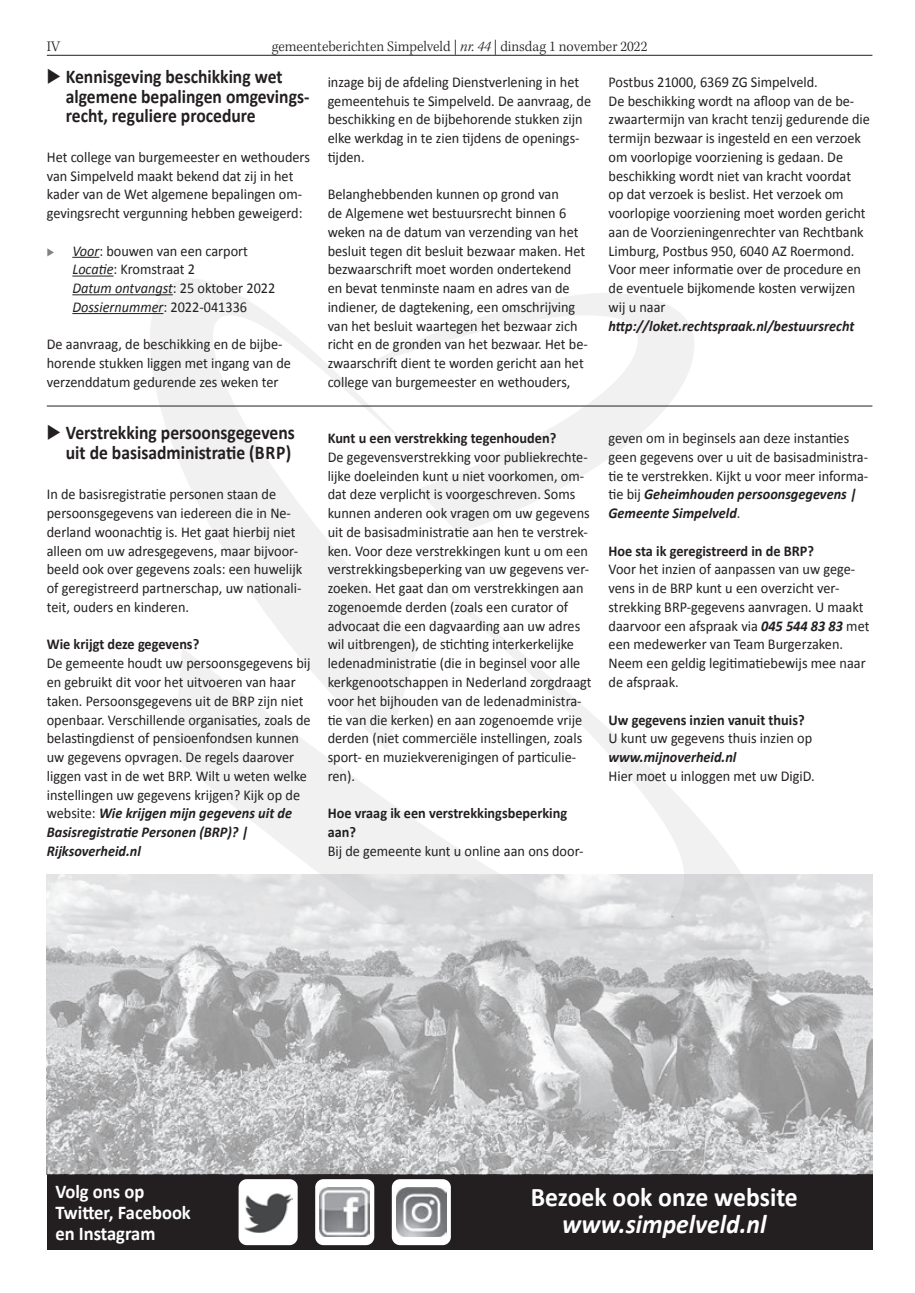
<style>
.page{position:relative;width:915px;height:1293px;background:#fff}
.page>*{position:absolute;margin:0;border:0;box-sizing:border-box;transform-origin:0 0}
.t1{font:700 27px "Calibri";color:#fff;scale:.95 1}
.t2{font:italic 700 27px "Calibri";color:#fff;scale:.95 1}
.t3{font:700 19.5px/19.5px "Calibri";color:#231f20;text-align:right;scale:.9 1}
.t4{font:700 19.5px/21px "Calibri";color:#fff;scale:.95 1}
.t5{font:300 15.75px "Kepler Std";color:#231f20}
.t6{font:15px/18.8px "Calibri";color:#231f20;scale:.95 1}
.t7{font:700 15px/18.8px "Calibri";color:#231f20;scale:.95 1}
.t8{font:300 15px "Kepler Std";color:#231f20}
.t9{font:italic 700 15px "Calibri";color:#231f20;scale:.95 1}
.s1{font-size:15px}
.s2{font-weight:500}
.s3{font-style:italic}
.s4{font-family:"European Pi Three";font-weight:400}
.s5{font-family:"European Pi Three";font-size:10.5px;color:#808285}
.s6{font-weight:700;font-style:italic}
</style>
<div class="page">
<hr style="left:47px;top:55px;width:825px;height:1px;background:#231f20">
<svg style="left:174px;top:568px;width:567px;height:306px"></svg>
<svg style="left:150px;top:279px;width:268px;height:471px"></svg>
<svg style="left:362px;top:293px;width:332px;height:240px"></svg>
<svg style="left:72px;top:257px;width:27px;height:1px"></svg>
<hr style="left:72px;top:275px;width:41px;height:1px;background:#231f20">
<hr style="left:72px;top:294px;width:101px;height:1px;background:#231f20">
<hr style="left:72px;top:313px;width:91px;height:1px;background:#231f20">
<hr style="left:47px;top:406px;width:825px;height:1px;background:#231f20">
<div style="left:47px;top:1174px;width:825px;height:75px;background:#231f20"></div>
<div style="left:236px;top:1177px;width:64px;height:70px;background:#fff;border-radius:11px"></div>
<img style="left:244px;top:1193px;width:49px;height:40px">
<div style="left:234px;top:1174px;width:68px;height:75px;border:4px solid #231f20;border-radius:11px"></div>
<svg style="left:313px;top:1177px;width:63px;height:70px"></svg>
<img style="left:320px;top:1187px;width:49px;height:50px">
<div style="left:310px;top:1174px;width:68px;height:75px;border:4px solid #231f20;border-radius:11px"></div>
<div style="left:389px;top:1177px;width:64px;height:70px;background:#fff;border-radius:11px"></div>
<img style="left:396px;top:1187px;width:50px;height:50px">
<div style="left:387px;top:1174px;width:68px;height:75px;border:4px solid #231f20;border-radius:11px"></div>
<img style="left:47px;top:874px;width:825px;height:300px">
<p class="t5" style="left:47px;top:38px;width:16px">12<span class="s1">IV</span></p>
<p class="t8" style="left:272px;top:38px;width:187px">gem nteberichten Simpelveld |</p>
<p class="t8" style="left:493px;top:38px;width:155px">| dinsdag 1 november 2022</p>
<p class="t8" style="left:287px;top:38px;width:345px">weekblad <span class="s2">d’r Troebadoer</span> | <span class="s3">nr. 44nr. 44</span>| dinsdag 1 november 2022</p>
<h2 class="t3" style="left:66px;top:67px;width:272px;text-align:left;text-indent:-19px"><span class="s4">E</span> Kennisgeving beschikking wet algemene bepalingen omgevings&shy;recht, reguliere procedure</h2>
<p class="t6" style="left:47px;top:147px;width:278px">Het college van burgemeester en wethouders van Simpelveld maakt bekend dat zij in het kader van de Wet algemene bepalingen om&shy;gevingsrecht vergunning hebben geweigerd:</p>
<p class="t6" style="left:72px;top:241px;width:215px;text-indent:-26px"><span class="s5">E</span> <span class="s3">Voor</span>: bouwen van een carport<br><span class="s3">Locatie</span>: Kromstraat 2<br><span class="s3">Datum ontvangst</span>: 25 oktober 2022<br><span class="s3">Dossiernummer</span>: 2022-041336</p>
<p class="t6" style="left:47px;top:335px;width:258px">De aanvraag, de beschikking en de bijbe&shy;horende stukken liggen met ingang van de verzenddatum gedurende zes weken ter</p>
<h2 class="t3" style="left:47px;top:423px;width:277px"><span class="s4">E</span> Verstrekking persoonsgegevens uit de basisadministratie (BRP)</h2>
<p class="t6" style="left:47px;top:485px;width:270px">In de basisregistratie personen staan de persoonsgegevens van iedereen die in Ne&shy;derland woonachtig is. Het gaat hierbij niet alleen om uw adresgegevens, maar bijvoor&shy;beeld ook over gegevens zoals: een huwelijk of geregistreerd partnerschap, uw nationali&shy;teit, ouders en kinderen.</p>
<p class="t7" style="left:47px;top:635px;width:162px">Wie krijgt deze gegevens?</p>
<p class="t6" style="left:47px;top:654px;width:279px">De gemeente houdt uw persoonsgegevens bij en gebruikt dit voor het uitvoeren van haar taken. Persoonsgegevens uit de BRP zijn niet openbaar. Verschillende organisaties, zoals de belastingdienst of pensioenfondsen kunnen uw gegevens opvragen. De regels daarover liggen vast in de wet BRP. Wilt u weten welke instellingen uw gegevens krijgen? Kijk op de website: <span class="s6">Wie krijgen mijn gegevens uit de Basisregistratie Personen (BRP)? | Rijksoverheid.nl</span></p>
<p class="t6" style="left:327px;top:72px;width:279px">inzage bij de afdeling Dienstverlening in het gemeentehuis te Simpelveld. De aanvraag, de beschikking en de bijbehorende stukken zijn elke werkdag in te zien tijdens de openings&shy;tijden.</p>
<p class="t6" style="left:327px;top:185px;width:275px">Belanghebbenden kunnen op grond van<br>de Algemene wet bestuursrecht binnen 6 weken na de datum van verzending van het besluit tegen dit besluit bezwaar maken. Het bezwaarschrift moet worden ondertekend en bevat tenminste naam en adres van de indiener, de dagtekening, een omschrijving van het besluit waartegen het bezwaar zich richt en de gronden van het bezwaar. Het be&shy;zwaarschrift dient te worden gericht aan het college van burgemeester en wethouders,</p>
<p class="t7" style="left:327px;top:429px;width:242px">Kunt u een verstrekking tegenhouden?</p>
<p class="t6" style="left:327px;top:447px;width:279px">De gegevensverstrekking voor publiekrechte&shy;lijke doeleinden kunt u niet voorkomen, om&shy;dat deze verplicht is voorgeschreven. Soms kunnen anderen ook vragen om uw gegevens uit de basisadministratie aan hen te verstrek&shy;ken. Voor deze verstrekkingen kunt u om een verstrekkingsbeperking van uw gegevens ver&shy;zoeken. Het gaat dan om verstrekkingen aan zogenoemde derden (zoals een curator of advocaat die een dagvaarding aan uw adres wil uitbrengen), de stichting interkerkelijke ledenadministratie (die in beginsel voor alle kerkgenootschappen in Nederland zorgdraagt voor het bijhouden van de ledenadministra&shy;tie van die kerken) en aan zogenoemde vrije derden (niet commerciële instellingen, zoals sport- en muziekverenigingen of particulie&shy;ren).</p>
<p class="t7" style="left:327px;top:804px;width:253px">Hoe vraag ik een verstrekkingsbeperking aan?</p>
<p class="t6" style="left:327px;top:841px;width:271px">Bij de gemeente kunt u online aan ons door-</p>
<p class="t6" style="left:608px;top:72px;width:276px">Postbus 21000, 6369 ZG Simpelveld.<br>De beschikking wordt na afloop van de be&shy;zwaartermijn van kracht tenzij gedurende die termijn bezwaar is ingesteld en een verzoek om voorlopige voorziening is gedaan. De beschikking wordt niet van kracht voordat op dat verzoek is beslist. Het verzoek om voorlopige voorziening moet worden gericht aan de Voorzieningenrechter van Rechtbank Limburg, Postbus 950, 6040 AZ Roermond.<br>Voor meer informatie over de procedure en de eventuele bijkomende kosten verwijzen wij u naar</p>
<p class="t9" style="left:608px;top:316px;width:260px">http://loket.rechtspraak.nl/bestuursrecht</p>
<p class="t6" style="left:608px;top:429px;width:275px">geven om in beginsels aan deze instanties geen gegevens over u uit de basisadministra&shy;tie te verstrekken. Kijkt u voor meer informa&shy;tie bij <span class="s6">Geheimhouden persoonsgegevens | Gemeente Simpelveld</span>.</p>
<p class="t7" style="left:608px;top:541px;width:218px">Hoe sta ik geregistreerd in de BRP?</p>
<p class="t6" style="left:608px;top:560px;width:276px">Voor het inzien of aanpassen van uw gege&shy;vens in de BRP kunt u een overzicht ver&shy;strekking BRP-gegevens aanvragen. U maakt daarvoor een afspraak via <span class="s6">045 544 83 83</span> met een medewerker van Team Burgerzaken.<br>Neem een geldig legitimatiebewijs mee naar de afspraak.</p>
<p class="t7" style="left:608px;top:710px;width:208px">Uw gegevens inzien vanuit thuis?</p>
<p class="t6" style="left:608px;top:729px;width:216px">U kunt uw gegevens thuis inzien op</p>
<p class="t9" style="left:608px;top:747px;width:136px">www.mijnoverheid.nl</p>
<p class="t6" style="left:608px;top:766px;width:218px">Hier moet u inloggen met uw DigiD.</p>
<h2 class="t4" style="left:55px;top:1181px;width:144px">Volg ons op<br>Twitter, Facebook en Instagram</h2>
<h1 class="t1" style="left:530px;top:1180px;width:282px">Bezoek ook onze website</h1>
<h1 class="t2" style="left:562px;top:1207px;width:216px">www.simpelveld.nl</h1>
</div>
